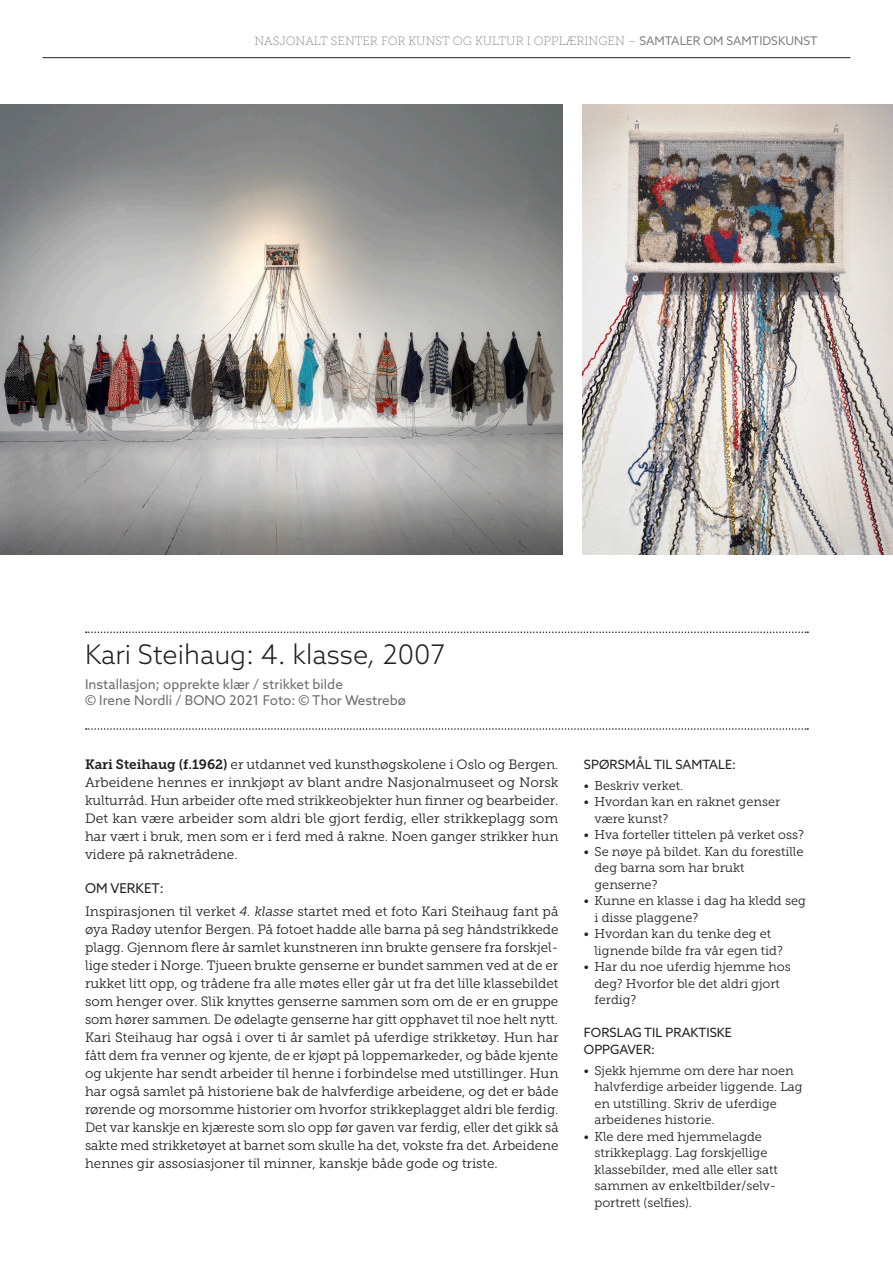
<style>
.page{position:relative;width:893px;height:1263px;background:#fff}
.page>*{position:absolute;margin:0;border:0;box-sizing:border-box;transform-origin:0 0}
.Kunster_tittel{font:300 27px "Azo Sans";color:#231f20}
.Brødtekst{font:13.5px/18px "Museo Slab 300";color:#231f20;text-align:justify}
.Undertekst{font:13.5px/16.2px "Azo Sans";color:#6c6d70}
.Mellomtittel{font:13.5px "Azo Sans";color:#231f20}
.Brødtekst-2{font:12.75px/16.5px "Museo Slab 300";color:#231f20}
.Mellomtittel-2{font:12.75px/16.5px "Azo Sans";color:#231f20}
.t1{font:12px "Museo Slab 100";color:#808285}
.s1{font-family:"Azo Sans"}
.s2{font-style:italic}
.s3{font-family:"Museo Slab 700"}
</style>
<div class="page">
<hr style="left:43px;top:57px;width:807px;height:1px;background:#231f20">
<img style="left:0;top:105px;width:563px;height:449px">
<img style="left:583px;top:105px;width:310px;height:450px">
<svg style="left:86px;top:631px;width:722px;height:2px"></svg>
<svg style="left:86px;top:728px;width:722px;height:2px"></svg>
<p class="t1" style="left:255px;top:35px;width:564px">NASJONALT SENTER FOR KUNST OG KULTUR I OPPLÆRINGEN – <span class="s1">SAMTALER OM SAMTIDSKUNST</span></p>
<p class="Kunster_tittel" style="left:85px;top:637px;width:362px">Kari Steihaug: 4. klasse<span class="s2">,</span> 2007</p>
<p class="Undertekst" style="left:85px;top:676px;width:323px">Installasjon; opprekte klær / strikket bilde<br>© Irene Nordli / BONO 2021 Foto: © Thor Westrebø</p>
<p class="Brødtekst" style="left:85px;top:755px;width:475px"><span class="s3">Kari Steihaug (f.1962)</span> er utdannet ved kunsthøgskolene i Oslo og Bergen.<br>Arbeidene hennes er innkjøpt av blant andre Nasjonalmuseet og Norsk kulturråd. Hun arbeider ofte med strikkeobjekter hun finner og bearbeider.<br>Det kan være arbeider som aldri ble gjort ferdig, eller strikkeplagg som har vært i bruk, men som er i ferd med å rakne. Noen ganger strikker hun videre på raknetrådene.</p>
<p class="Mellomtittel" style="left:85px;top:880px;width:80px">OM VERKET:</p>
<p class="Brødtekst" style="left:85px;top:902px;width:475px">Inspirasjonen til verket <span class="s2">4. klasse</span> startet med et foto Kari Steihaug fant på øya Radøy utenfor Bergen. På fotoet hadde alle barna på seg håndstrikkede plagg. Gjennom flere år samlet kunstneren inn brukte gensere fra forskjel&shy;lige steder i Norge. Tjueen brukte genserne er bundet sammen ved at de er rukket litt opp, og trådene fra alle møtes eller går ut fra det lille klassebildet som henger over. Slik knyttes genserne sammen som om de er en gruppe som hører sammen. De ødelagte genserne har gitt opphavet til noe helt nytt.</p>
<p class="Brødtekst" style="left:85px;top:1028px;width:475px">Kari Steihaug har også i over ti år samlet på uferdige strikketøy. Hun har fått dem fra venner og kjente, de er kjøpt på loppemarkeder, og både kjente og ukjente har sendt arbeider til henne i forbindelse med utstillinger. Hun har også samlet på historiene bak de halvferdige arbeidene, og det er både rørende og morsomme historier om hvorfor strikkeplagget aldri ble ferdig.<br>Det var kanskje en kjæreste som slo opp før gaven var ferdig, eller det gikk så sakte med strikketøyet at barnet som skulle ha det, vokste fra det. Arbeidene hennes gir assosiasjoner til minner, kanskje både gode og triste.</p>
<p class="Mellomtittel-2" style="left:584px;top:756px;width:153px">SPØRSMÅL TIL SAMTALE:</p>
<p class="Brødtekst-2" style="left:584px;top:777px;width:101px">• Beskriv verket.</p>
<p class="Brødtekst-2" style="left:594px;top:794px;width:187px;text-indent:-11px">• Hvordan kan en raknet genser være kunst?</p>
<p class="Brødtekst-2" style="left:584px;top:827px;width:221px">• Hva forteller tittelen på verket oss?</p>
<p class="Brødtekst-2" style="left:594px;top:843px;width:210px;text-indent:-11px">• Se nøye på bildet. Kan du forestille deg barna som har brukt genserne?</p>
<p class="Brødtekst-2" style="left:594px;top:893px;width:213px;text-indent:-11px">• Kunne en klasse i dag ha kledd seg i disse plaggene?</p>
<p class="Brødtekst-2" style="left:594px;top:926px;width:190px;text-indent:-11px">• Hvordan kan du tenke deg et lignende bilde fra vår egen tid?</p>
<p class="Brødtekst-2" style="left:594px;top:959px;width:198px;text-indent:-11px">• Har du noe uferdig hjemme hos deg? Hvorfor ble det aldri gjort ferdig?</p>
<p class="Mellomtittel-2" style="left:584px;top:1024px;width:149px">FORSLAG TIL PRAKTISKE<br>OPPGAVER:</p>
<p class="Brødtekst-2" style="left:594px;top:1062px;width:210px;text-indent:-11px">• Sjekk hjemme om dere har noen halvferdige arbeider liggende. Lag en utstilling. Skriv de uferdige arbeidenes historie.</p>
<p class="Brødtekst-2" style="left:594px;top:1128px;width:185px;text-indent:-11px">• Kle dere med hjemmelagde strikkeplagg. Lag forskjellige klassebilder, med alle eller satt sammen av enkeltbilder/selv&shy;portrett (selfies).</p>
</div>
